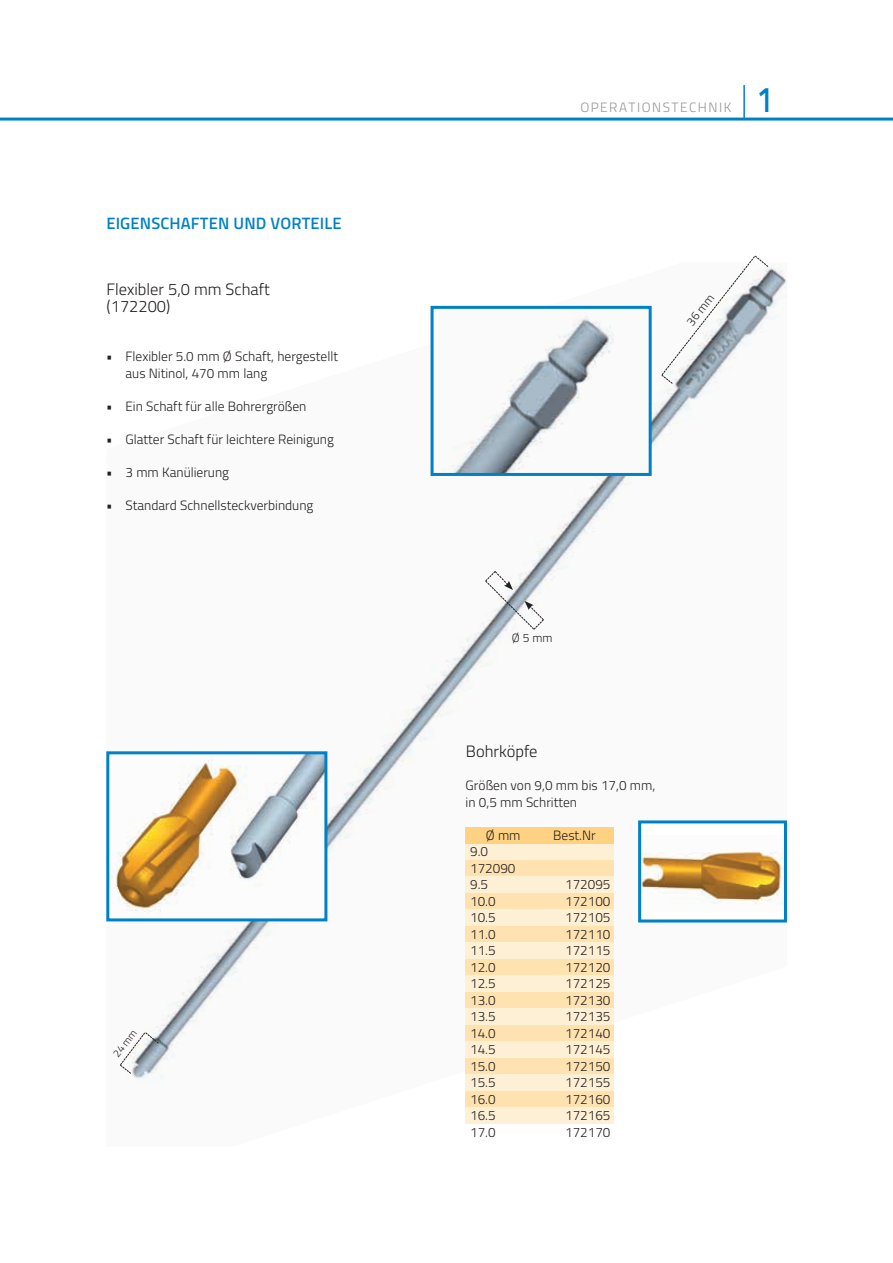
<style>
.page{position:relative;width:893px;height:1263px;background:#fff}
.page>*{position:absolute;margin:0;border:0;box-sizing:border-box;transform-origin:0 0}
.t1{font:600 36px "Titillium";color:#0081c7;scale:.8 1}
.t2{font:300 16.5px/16.5px "Titillium";color:#231f20}
.t3{font:600 16.5px "Titillium";letter-spacing:.01em;color:#0081c7}
.t4{font:300 13.5px/16.5px "Titillium";color:#231f20}
.t5{font:300 13.5px "Titillium";letter-spacing:.11em;color:#939598}
.t6{font:300 12px "Titillium";color:#231f20}
.t7{font:300 10.5px "Titillium";color:#231f20}
</style>
<div class="page">
<hr style="left:743px;top:85px;width:2px;height:34px;background:#0081c7">
<hr style="left:0;top:118px;width:893px;height:3px;background:#0081c7">
<img style="left:106px;top:264px;width:681px;height:819px">
<svg style="left:485px;top:570px;width:59px;height:60px"></svg>
<svg style="left:661px;top:255px;width:108px;height:129px"></svg>
<svg style="left:119px;top:1032px;width:40px;height:42px"></svg>
<img style="left:435px;top:310px;width:213px;height:162px">
<div style="left:431px;top:306px;width:221px;height:170px;border:3px solid #0081c7"></div>
<img style="left:110px;top:755px;width:213px;height:162px">
<div style="left:106px;top:751px;width:221px;height:170px;border:3px solid #0081c7"></div>
<div style="left:640px;top:822px;width:145px;height:99px;background:#fff"></div>
<img style="left:642px;top:851px;width:141px;height:53px">
<div style="left:638px;top:820px;width:149px;height:102px;border:3px solid #0081c7"></div>
<div style="left:465px;top:844px;width:149px;height:16px;background:#fef0d5"></div>
<div style="left:465px;top:827px;width:149px;height:17px;background:#fed282"></div>
<div style="left:465px;top:860px;width:149px;height:17px;background:#fee2b0"></div>
<div style="left:465px;top:877px;width:149px;height:16px;background:#fef0d5"></div>
<div style="left:465px;top:893px;width:149px;height:17px;background:#fee2b0"></div>
<div style="left:465px;top:910px;width:149px;height:16px;background:#fef0d5"></div>
<div style="left:465px;top:926px;width:149px;height:17px;background:#fee2b0"></div>
<div style="left:465px;top:943px;width:149px;height:16px;background:#fef0d5"></div>
<div style="left:465px;top:959px;width:149px;height:17px;background:#fee2b0"></div>
<div style="left:465px;top:976px;width:149px;height:16px;background:#fef0d5"></div>
<div style="left:465px;top:992px;width:149px;height:17px;background:#fee2b0"></div>
<div style="left:465px;top:1009px;width:149px;height:16px;background:#fef0d5"></div>
<div style="left:465px;top:1025px;width:149px;height:17px;background:#fee2b0"></div>
<div style="left:465px;top:1042px;width:149px;height:16px;background:#fef0d5"></div>
<div style="left:465px;top:1058px;width:149px;height:17px;background:#fee2b0"></div>
<div style="left:465px;top:1075px;width:149px;height:16px;background:#fef0d5"></div>
<div style="left:465px;top:1091px;width:149px;height:17px;background:#fee2b0"></div>
<div style="left:465px;top:1108px;width:149px;height:16px;background:#fef0d5"></div>
<p class="t3" style="left:106px;top:211px;width:237px">EIGENSCHAFTEN UND VORTEILE</p>
<p class="t2" style="left:107px;top:280px;width:165px">Flexibler 5,0 mm Schaft (172200)</p>
<p class="t4" style="left:125px;top:347px;width:214px;text-indent:-19px">• Flexibler 5.0 mm Ø Schaft, hergestellt aus Nitinol, 470 mm lang</p>
<p class="t4" style="left:106px;top:397px;width:202px">• Ein Schaft für alle Bohrergrößen</p>
<p class="t4" style="left:106px;top:430px;width:229px">• Glatter Schaft für leichtere Reinigung</p>
<p class="t4" style="left:106px;top:463px;width:124px">• 3 mm Kanülierung</p>
<p class="t4" style="left:106px;top:496px;width:209px">• Standard Schnellsteckverbindung</p>
<p class="t7" style="left:109px;top:1051px;width:33px;rotate:-52deg">24 mm</p>
<p class="t5" style="left:580px;top:98px;width:152px">OPERATIONSTECHNIK</p>
<h1 class="t1" style="left:757px;top:72px;width:22px">1</h1>
<p class="t6" style="left:682px;top:319px;width:38px;rotate:-52deg">36 mm</p>
<p class="t6" style="left:512px;top:629px;width:42px">Ø 5 mm</p>
<p class="t2" style="left:466px;top:742px;width:73px">Bohrköpfe</p>
<p class="t4" style="left:466px;top:776px;width:191px">Größen von 9,0 mm bis 17,0 mm, in 0,5 mm Schritten</p>
<p class="t4" style="left:486px;top:826px;width:36px">Ø mm</p>
<p class="t4" style="left:553px;top:826px;width:44px">Best.Nr</p>
<p class="t4" style="left:470px;top:842px;width:47px">9.0<br>172090<br>9.5</p>
<p class="t4" style="left:565px;top:875px;width:47px">172095</p>
<p class="t4" style="left:470px;top:892px;width:27px">10.0</p>
<p class="t4" style="left:565px;top:892px;width:47px">172100</p>
<p class="t4" style="left:470px;top:908px;width:27px">10.5</p>
<p class="t4" style="left:565px;top:908px;width:47px">172105</p>
<p class="t4" style="left:470px;top:925px;width:27px">11.0</p>
<p class="t4" style="left:565px;top:925px;width:47px">172110</p>
<p class="t4" style="left:470px;top:941px;width:27px">11.5</p>
<p class="t4" style="left:565px;top:941px;width:47px">172115</p>
<p class="t4" style="left:470px;top:958px;width:27px">12.0</p>
<p class="t4" style="left:565px;top:958px;width:47px">172120</p>
<p class="t4" style="left:470px;top:974px;width:27px">12.5</p>
<p class="t4" style="left:565px;top:974px;width:47px">172125</p>
<p class="t4" style="left:470px;top:991px;width:27px">13.0</p>
<p class="t4" style="left:565px;top:991px;width:47px">172130</p>
<p class="t4" style="left:470px;top:1007px;width:27px">13.5</p>
<p class="t4" style="left:565px;top:1007px;width:47px">172135</p>
<p class="t4" style="left:470px;top:1024px;width:27px">14.0</p>
<p class="t4" style="left:565px;top:1024px;width:47px">172140</p>
<p class="t4" style="left:470px;top:1040px;width:27px">14.5</p>
<p class="t4" style="left:565px;top:1040px;width:47px">172145</p>
<p class="t4" style="left:470px;top:1057px;width:27px">15.0</p>
<p class="t4" style="left:565px;top:1057px;width:47px">172150</p>
<p class="t4" style="left:470px;top:1073px;width:27px">15.5</p>
<p class="t4" style="left:565px;top:1073px;width:47px">172155</p>
<p class="t4" style="left:470px;top:1090px;width:27px">16.0</p>
<p class="t4" style="left:565px;top:1090px;width:47px">172160</p>
<p class="t4" style="left:470px;top:1106px;width:27px">16.5</p>
<p class="t4" style="left:565px;top:1106px;width:47px">172165</p>
<p class="t4" style="left:470px;top:1123px;width:27px">17.0</p>
<p class="t4" style="left:565px;top:1123px;width:47px">172170</p>
</div>
